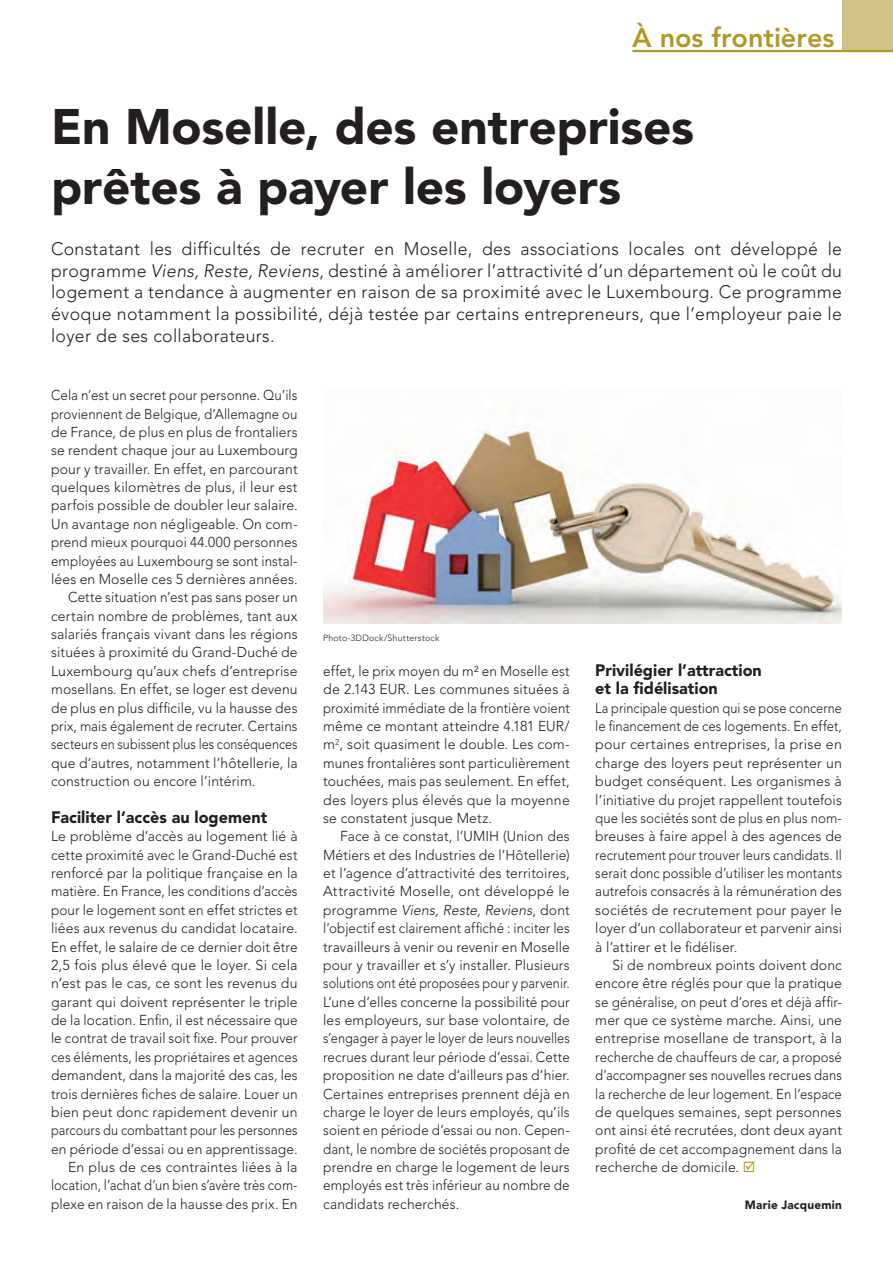
<style>
.page{position:relative;width:893px;height:1263px;background:#fff}
.page>*{position:absolute;margin:0;border:0;box-sizing:border-box;transform-origin:0 0}
.TITEL{font:900 49.5px/60px "Avenir LT Std";letter-spacing:-.005em;color:#231f20}
.t1{font:800 27px "Avenir LT Std";color:#b09826}
.SOUS2{font:300 18px/21.6px "Avenir LT Std";letter-spacing:.02em;color:#231f20;text-align:justify}
.titre_textes{font:900 16.5px/18.5px "Avenir LT Std";color:#231f20}
.texte_courant{font:300 14.25px/18.3px "Avenir LT Std";letter-spacing:.01em;color:#231f20;text-align:justify}
.no_retrait{font:300 14.25px/18.3px "Avenir LT Std";letter-spacing:.01em;color:#231f20;text-align:justify}
.no_retrait-2{font:300 14.25px/18.3px "Avenir LT Std";letter-spacing:.01em;color:#231f20;text-align:justify;scale:.89 1}
.texte_courant-2{font:300 14.25px/18.3px "Avenir LT Std";letter-spacing:.01em;color:#231f20;text-align:justify;scale:.95 1}
.no_retrait-3{font:300 14.25px/18.5px "Avenir LT Std";letter-spacing:.01em;color:#231f20;text-align:justify;scale:.94 1}
.texte_courant-3{font:300 14.25px/18.3px "Avenir LT Std";letter-spacing:.01em;color:#231f20;text-align:justify;scale:.96 1}
.auteur{font:900 12px "Avenir LT Std";letter-spacing:.02em;color:#231f20}
.PHOTO-legende{font:300 9px "Avenir LT Std";letter-spacing:.03em;color:#231f20}
.s1{font-style:italic}
.s2{color:#b09826}
</style>
<div class="page">
<div style="left:842px;top:0;width:51px;height:51px;background:#d2c287"></div>
<hr style="left:632px;top:50px;width:261px;height:2px;background:#b09826">
<img style="left:323px;top:425px;width:519px;height:199px">
<h2 class="t1" style="left:632px;top:22px;width:204px">À nos frontières</h2>
<p class="TITEL" style="left:51px;top:96px;width:645px">En Moselle, des entreprises prêtes à payer les loyers</p>
<p class="SOUS2" style="left:51px;top:238px;width:792px">Constatant les difficultés de recruter en Moselle, des associations locales ont développé le programme <span class="s1">Viens, Reste, Reviens</span>, destiné à améliorer l’attractivité d’un département où le coût du logement a tendance à augmenter en raison de sa proximité avec le Luxembourg. Ce programme évoque notamment la possibilité, déjà testée par certains entrepreneurs, que l’employeur paie le loyer de ses collaborateurs.</p>
<p class="no_retrait-3" style="left:51px;top:386px;width:264px">Cela n’est un secret pour personne. Qu’ils proviennent de Belgique, d’Allemagne ou de France, de plus en plus de frontaliers se rendent chaque jour au Luxembourg pour y travailler. En effet, en parcourant quelques kilomètres de plus, il leur est parfois possible de doubler leur salaire.<br>Un avantage non négligeable. On com&shy;prend mieux pourquoi 44.000 personnes employées au Luxembourg se sont instal&shy;lées en Moselle ces 5 dernières années.</p>
<p class="texte_courant-2" style="left:51px;top:588px;width:261px;text-indent:17px">Cette situation n’est pas sans poser un certain nombre de problèmes, tant aux salariés français vivant dans les régions situées à proximité du Grand-Duché de Luxembourg qu’aux chefs d’entreprise mosellans. En effet, se loger est devenu de plus en plus difficile, vu la hausse des prix, mais également de recruter. Certains secteurs en subissent plus les conséquences que d’autres, notamment l’hôtellerie, la construction ou encore l’intérim.</p>
<p class="titre_textes" style="left:51px;top:808px;width:218px">Faciliter l’accès au logement</p>
<p class="no_retrait" style="left:51px;top:827px;width:248px">Le problème d’accès au logement lié à cette proximité avec le Grand-Duché est renforcé par la politique française en la matière. En France, les conditions d’accès pour le logement sont en effet strictes et liées aux revenus du candidat locataire.<br>En effet, le salaire de ce dernier doit être 2,5 fois plus élevé que le loyer. Si cela n’est pas le cas, ce sont les revenus du garant qui doivent représenter le triple de la location. Enfin, il est nécessaire que le contrat de travail soit fixe. Pour prouver ces éléments, les propriétaires et agences demandent, dans la majorité des cas, les trois dernières fiches de salaire. Louer un bien peut donc rapidement devenir un parcours du combattant pour les personnes en période d’essai ou en apprentissage.</p>
<p class="texte_courant" style="left:51px;top:1158px;width:248px;text-indent:17px">En plus de ces contraintes liées à la location, l’achat d’un bien s’avère très com&shy;plexe en raison de la hausse des prix. En</p>
<p class="PHOTO-legende" style="left:323px;top:633px;width:118px">Photo-3DDock/Shutterstock</p>
<p class="texte_courant-3" style="left:323px;top:662px;width:258px">effet, le prix moyen du m² en Moselle est de 2.143 EUR. Les communes situées à proximité immédiate de la frontière voient même ce montant atteindre 4.181 EUR/ m<sup>2</sup>, soit quasiment le double. Les com&shy;munes frontalières sont particulièrement touchées, mais pas seulement. En effet, des loyers plus élevés que la moyenne se constatent jusque Metz.</p>
<p class="texte_courant" style="left:323px;top:827px;width:248px;text-indent:17px">Face à ce constat, l’UMIH (Union des Métiers et des Industries de l’Hôtellerie) et l’agence d’attractivité des territoires, Attractivité Moselle, ont développé le programme <span class="s1">Viens, Reste, Reviens</span>, dont l’objectif est clairement affiché : inciter les travailleurs à venir ou revenir en Moselle pour y travailler et s’y installer. Plusieurs solutions ont été proposées pour y parvenir.<br>L’une d’elles concerne la possibilité pour les employeurs, sur base volontaire, de s’engager à payer le loyer de leurs nouvelles recrues durant leur période d’essai. Cette proposition ne date d’ailleurs pas d’hier.<br>Certaines entreprises prennent déjà en charge le loyer de leurs employés, qu’ils soient en période d’essai ou non. Cepen&shy;dant, le nombre de sociétés proposant de prendre en charge le logement de leurs employés est très inférieur au nombre de candidats recherchés.</p>
<p class="titre_textes" style="left:595px;top:661px;width:168px">Privilégier l’attraction et la fidélisation</p>
<p class="no_retrait-2" style="left:595px;top:699px;width:279px">La principale question qui se pose concerne le financement de ces logements. En effet, pour certaines entreprises, la prise en charge des loyers peut représenter un budget conséquent. Les organismes à l’initiative du projet rappellent toutefois que les sociétés sont de plus en plus nom&shy;breuses à faire appel à des agences de recrutement pour trouver leurs candidats. Il serait donc possible d’utiliser les montants autrefois consacrés à la rémunération des sociétés de recrutement pour payer le loyer d’un collaborateur et parvenir ainsi à l’attirer et le fidéliser.</p>
<p class="texte_courant" style="left:595px;top:956px;width:248px;text-indent:17px">Si de nombreux points doivent donc encore être réglés pour que la pratique se généralise, on peut d’ores et déjà affir&shy;mer que ce système marche. Ainsi, une entreprise mosellane de transport, à la recherche de chauffeurs de car, a proposé d’accompagner ses nouvelles recrues dans la recherche de leur logement. En l’espace de quelques semaines, sept personnes ont ainsi été recrutées, dont deux ayant profité de cet accompagnement dans la recherche de domicile. <span class="s2">☑</span></p>
<p class="auteur" style="left:745px;top:1197px;width:99px">Marie Jacquemin</p>
</div>
